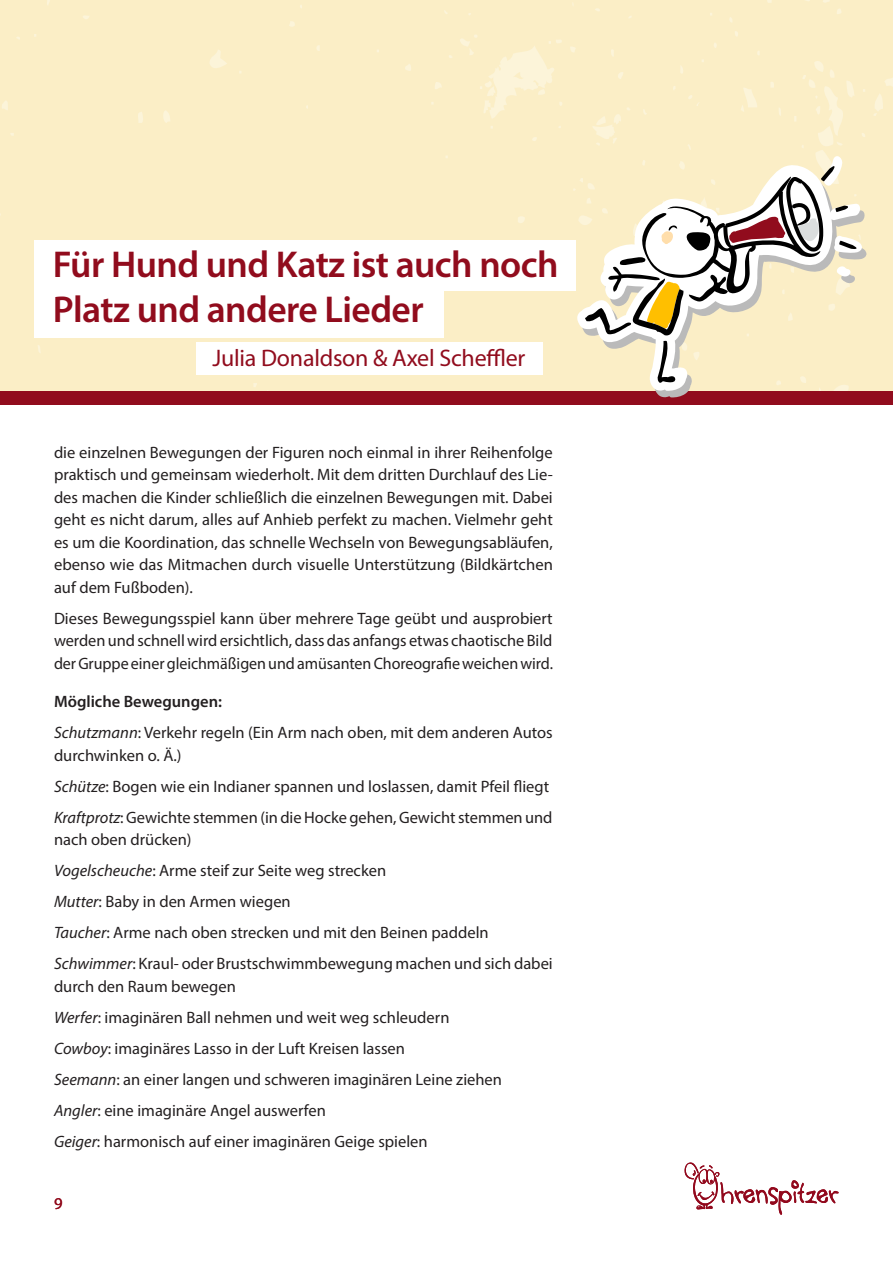
<style>
.page{position:relative;width:893px;height:1263px;background:#fff}
.page>*{position:absolute;margin:0;border:0;box-sizing:border-box;transform-origin:0 0}
.t1{font:600 37.5px/45px "Myriad Pro";letter-spacing:-.015em;color:#910c1d}
.t2{font:24px "Myriad Pro";letter-spacing:-.01em;color:#910c1d}
.Karten_Blocksatz{font:16.5px/22.5px "Myriad Pro";color:#231f20}
.Karten_Blocksatz-2{font:600 16.5px "Myriad Pro";color:#231f20}
.t3{font:16.5px "Myriad Pro";color:#910c1d}
.s1{font-style:italic}
</style>
<div class="page">
<div style="left:0;top:0;width:893px;height:391px;background:#fbeec6"></div>
<div style="left:0;top:391px;width:893px;height:14px;background:#910c1d"></div>
<svg style="left:577px;top:164px;width:285px;height:227px;fill:#fbeec6"></svg>
<svg style="left:585px;top:156px;width:282px;height:227px"></svg>
<div style="left:34px;top:287px;width:409px;height:50px;background:#fff"></div>
<div style="left:197px;top:342px;width:346px;height:33px;background:#fff"></div>
<div style="left:34px;top:240px;width:541px;height:51px;background:#fff"></div>
<svg style="left:684px;top:1162px;width:154px;height:53px"></svg>
<h1 class="t1" style="left:53px;top:241px;width:507px">Für Hund und Katz ist auch noch<br>Platz und andere Lieder</h1>
<h2 class="t2" style="left:213px;top:343px;width:314px">Julia Donaldson &amp; Axel Scheffler</h2>
<p class="Karten_Blocksatz" style="left:54px;top:441px;width:500px;text-align:justify">die einzelnen Bewegungen der Figuren noch einmal in ihrer Reihenfolge praktisch und gemeinsam wiederholt. Mit dem dritten Durchlauf des Lie&shy;des machen die Kinder schließlich die einzelnen Bewegungen mit. Dabei geht es nicht darum, alles auf Anhieb perfekt zu machen. Vielmehr geht es um die Koordination, das schnelle Wechseln von Bewegungsabläufen, ebenso wie das Mitmachen durch visuelle Unterstützung (Bildkärtchen auf dem Fußboden).</p>
<p class="Karten_Blocksatz" style="left:54px;top:607px;width:500px;text-align:justify">Dieses Bewegungsspiel kann über mehrere Tage geübt und ausprobiert werden und schnell wird ersichtlich, dass das anfangs etwas chaotische Bild der Gruppe einer gleichmäßigen und amüsanten Choreografie weichen wird.</p>
<p class="Karten_Blocksatz-2" style="left:54px;top:691px;width:170px">Mögliche Bewegungen:</p>
<p class="Karten_Blocksatz" style="left:54px;top:721px;width:500px"><span class="s1">Schutzmann</span>: Verkehr regeln (Ein Arm nach oben, mit dem anderen Autos durchwinken o. Ä.)</p>
<p class="Karten_Blocksatz" style="left:54px;top:775px;width:497px"><span class="s1">Schütze</span>: Bogen wie ein Indianer spannen und loslassen, damit Pfeil fliegt</p>
<p class="Karten_Blocksatz" style="left:54px;top:806px;width:500px"><span class="s1">Kraftprotz</span>: Gewichte stemmen (in die Hocke gehen, Gewicht stemmen und nach oben drücken)</p>
<p class="Karten_Blocksatz" style="left:54px;top:859px;width:334px"><span class="s1">Vogelscheuche</span>: Arme steif zur Seite weg strecken</p>
<p class="Karten_Blocksatz" style="left:54px;top:890px;width:238px"><span class="s1">Mutter</span>: Baby in den Armen wiegen</p>
<p class="Karten_Blocksatz" style="left:54px;top:921px;width:436px"><span class="s1">Taucher</span>: Arme nach oben strecken und mit den Beinen paddeln</p>
<p class="Karten_Blocksatz" style="left:54px;top:952px;width:500px"><span class="s1">Schwimmer</span>: Kraul- oder Brustschwimmbewegung machen und sich dabei durch den Raum bewegen</p>
<p class="Karten_Blocksatz" style="left:54px;top:1006px;width:397px"><span class="s1">Werfer</span>: imaginären Ball nehmen und weit weg schleudern</p>
<p class="Karten_Blocksatz" style="left:54px;top:1037px;width:353px"><span class="s1">Cowboy</span>: imaginäres Lasso in der Luft Kreisen lassen</p>
<p class="Karten_Blocksatz" style="left:54px;top:1068px;width:450px"><span class="s1">Seemann</span>: an einer langen und schweren imaginären Leine ziehen</p>
<p class="Karten_Blocksatz" style="left:54px;top:1099px;width:273px"><span class="s1">Angler</span>: eine imaginäre Angel auswerfen</p>
<p class="Karten_Blocksatz" style="left:54px;top:1130px;width:375px"><span class="s1">Geiger</span>: harmonisch auf einer imaginären Geige spielen</p>
<p class="t3" style="left:54px;top:1194px;width:10px">9</p>
</div>
